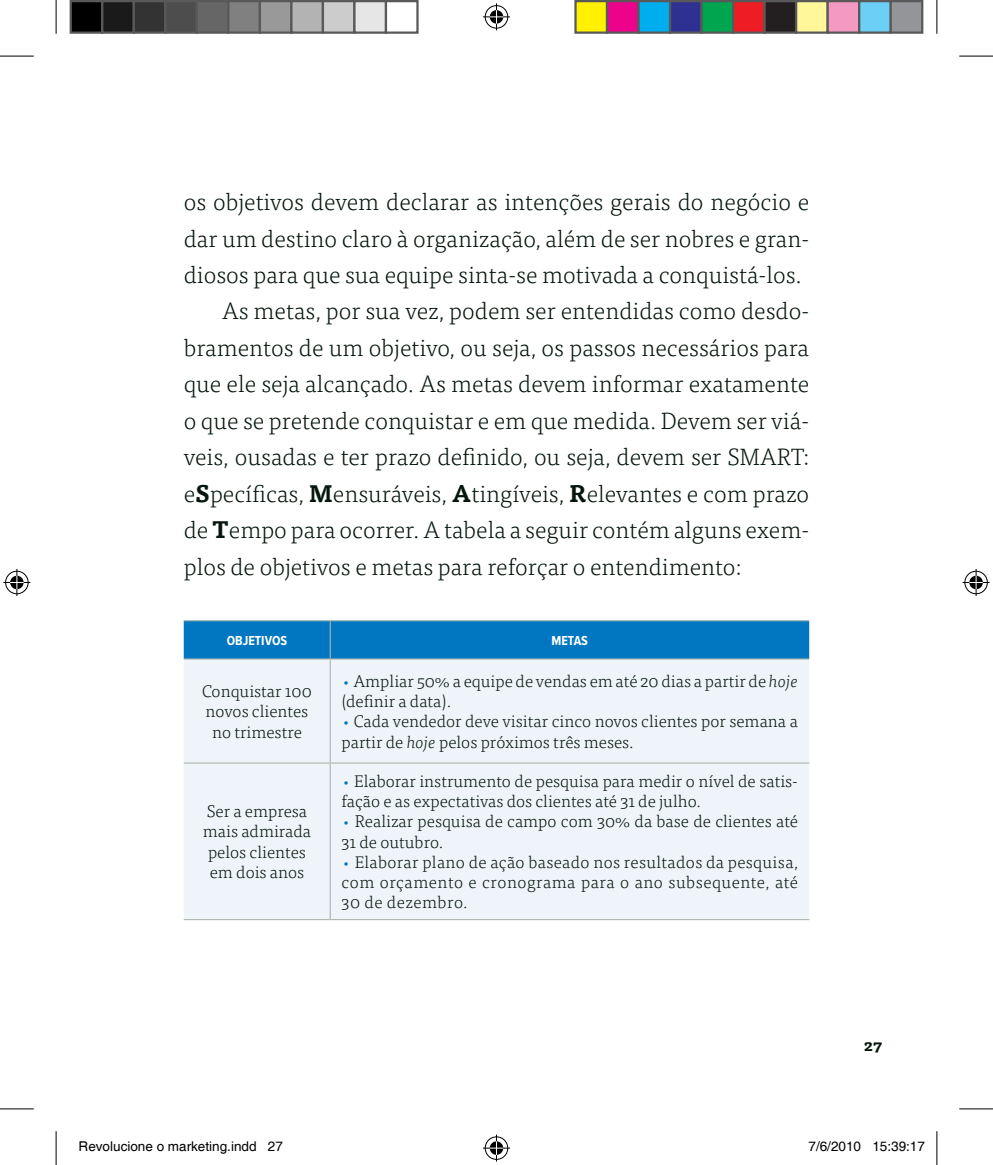
<style>
.page{position:relative;width:993px;height:1165px;background:#fff}
.page>*{position:absolute;margin:0;border:0;box-sizing:border-box;transform-origin:0 0}
.t1{font:300 23.62px "Tisa OT";color:#05170c}
.t2{font:300 16.88px/20.2px "Tisa OT";color:#05170c}
.t3{font:700 15.75px "Tisa OT";color:#05170c}
.t4{font:13.5px "Helvetica";color:#000}
.t5{font:700 13.5px "Proxima Nova Cond";color:#fff}
.s1{font-weight:700}
.s2{color:#0077c0}
.s3{font-style:italic}
</style>
<div class="page">
<div style="left:184px;top:621px;width:625px;height:37px;background:#0077c0"></div>
<div style="left:184px;top:659px;width:625px;height:260px;background:#eff4fa"></div>
<hr style="left:329px;top:659px;width:2px;height:103px;background:#abb6ae">
<hr style="left:184px;top:620px;width:146px;height:1px;background:#abb6ae">
<hr style="left:330px;top:620px;width:479px;height:1px;background:#abb6ae">
<hr style="left:329px;top:621px;width:2px;height:37px;background:#abb6ae">
<hr style="left:184px;top:658px;width:146px;height:1px;background:#abb6ae">
<hr style="left:330px;top:658px;width:479px;height:1px;background:#abb6ae">
<hr style="left:184px;top:762px;width:146px;height:1px;background:#abb6ae">
<hr style="left:330px;top:762px;width:479px;height:1px;background:#abb6ae">
<hr style="left:329px;top:763px;width:2px;height:156px;background:#abb6ae">
<hr style="left:184px;top:919px;width:146px;height:1px;background:#abb6ae">
<hr style="left:330px;top:919px;width:479px;height:1px;background:#abb6ae">
<hr style="left:0;top:56px;width:34px;height:1px;background:#000">
<hr style="left:959px;top:56px;width:33px;height:1px;background:#000">
<hr style="left:0;top:1108px;width:34px;height:1px;background:#000">
<hr style="left:959px;top:1108px;width:33px;height:1px;background:#000">
<hr style="left:56px;top:0;width:1px;height:34px;background:#000">
<hr style="left:56px;top:1131px;width:1px;height:34px;background:#000">
<hr style="left:936px;top:0;width:1px;height:34px;background:#000">
<hr style="left:936px;top:1131px;width:1px;height:34px;background:#000">
<svg style="left:483px;top:3px;width:27px;height:27px"></svg>
<svg style="left:483px;top:1134px;width:27px;height:27px"></svg>
<svg style="left:3px;top:569px;width:27px;height:27px"></svg>
<svg style="left:962px;top:569px;width:27px;height:27px"></svg>
<div style="left:71px;top:1px;width:31px;height:32px;background:#000"></div>
<div style="left:70px;top:0;width:33px;height:34px;border:2px solid #595959"></div>
<div style="left:102px;top:1px;width:32px;height:32px;background:#1a1a1a"></div>
<div style="left:101px;top:0;width:34px;height:34px;border:2px solid #595959"></div>
<div style="left:134px;top:1px;width:31px;height:32px;background:#333"></div>
<div style="left:133px;top:0;width:33px;height:34px;border:2px solid #595959"></div>
<div style="left:165px;top:1px;width:32px;height:32px;background:#4d4d4d"></div>
<div style="left:164px;top:0;width:34px;height:34px;border:2px solid #595959"></div>
<div style="left:197px;top:1px;width:31px;height:32px;background:#666"></div>
<div style="left:196px;top:0;width:33px;height:34px;border:2px solid #595959"></div>
<div style="left:228px;top:1px;width:32px;height:32px;background:#808080"></div>
<div style="left:227px;top:0;width:34px;height:34px;border:2px solid #595959"></div>
<div style="left:260px;top:1px;width:31px;height:32px;background:#999"></div>
<div style="left:259px;top:0;width:33px;height:34px;border:2px solid #595959"></div>
<div style="left:291px;top:1px;width:32px;height:32px;background:#b3b3b3"></div>
<div style="left:290px;top:0;width:34px;height:34px;border:2px solid #595959"></div>
<div style="left:323px;top:1px;width:31px;height:32px;background:#ccc"></div>
<div style="left:322px;top:0;width:33px;height:34px;border:2px solid #595959"></div>
<div style="left:354px;top:1px;width:32px;height:32px;background:#e6e6e6"></div>
<div style="left:353px;top:0;width:34px;height:34px;border:2px solid #595959"></div>
<div style="left:385px;top:0;width:33px;height:34px;border:2px solid #595959"></div>
<div style="left:575px;top:1px;width:32px;height:32px;background:#fff101"></div>
<div style="left:574px;top:0;width:34px;height:34px;border:2px solid #595959"></div>
<div style="left:607px;top:1px;width:31px;height:32px;background:#ed028c"></div>
<div style="left:605px;top:0;width:34px;height:34px;border:2px solid #595959"></div>
<div style="left:638px;top:1px;width:32px;height:32px;background:#00aeef"></div>
<div style="left:637px;top:0;width:34px;height:34px;border:2px solid #595959"></div>
<div style="left:670px;top:1px;width:31px;height:32px;background:#2e3092"></div>
<div style="left:668px;top:0;width:34px;height:34px;border:2px solid #595959"></div>
<div style="left:701px;top:1px;width:32px;height:32px;background:#00a54f"></div>
<div style="left:700px;top:0;width:34px;height:34px;border:2px solid #595959"></div>
<div style="left:733px;top:1px;width:31px;height:32px;background:#ee1d23"></div>
<div style="left:731px;top:0;width:34px;height:34px;border:2px solid #595959"></div>
<div style="left:764px;top:1px;width:32px;height:32px;background:#231f20"></div>
<div style="left:763px;top:0;width:34px;height:34px;border:2px solid #595959"></div>
<div style="left:796px;top:1px;width:31px;height:32px;background:#fff79a"></div>
<div style="left:794px;top:0;width:34px;height:34px;border:2px solid #595959"></div>
<div style="left:827px;top:1px;width:32px;height:32px;background:#f499c2"></div>
<div style="left:826px;top:0;width:34px;height:34px;border:2px solid #595959"></div>
<div style="left:859px;top:1px;width:31px;height:32px;background:#6bcff6"></div>
<div style="left:857px;top:0;width:34px;height:34px;border:2px solid #595959"></div>
<div style="left:890px;top:1px;width:32px;height:32px;background:#939598"></div>
<div style="left:889px;top:0;width:34px;height:34px;border:2px solid #595959"></div>
<p class="t1" style="left:184px;top:188px;width:627px">os objetivos devem declarar as intenções gerais do negócio e</p>
<p class="t1" style="left:184px;top:225px;width:627px">dar um destino claro à organização, além de ser nobres e gran‑</p>
<p class="t1" style="left:184px;top:261px;width:619px">diosos para que sua equipe sinta‑se motivada a conquistá‑los.</p>
<p class="t1" style="left:222px;top:298px;width:588px">As metas, por sua vez, podem ser entendidas como desdo‑</p>
<p class="t1" style="left:184px;top:334px;width:626px">bramentos de um objetivo, ou seja, os passos necessários para</p>
<p class="t1" style="left:184px;top:371px;width:626px">que ele seja alcançado. As metas devem informar exatamente</p>
<p class="t1" style="left:184px;top:407px;width:627px">o que se pretende conquistar e em que medida. Devem ser viá‑</p>
<p class="t1" style="left:184px;top:444px;width:627px">veis, ousadas e ter prazo definido, ou seja, devem ser SMART:</p>
<p class="t1" style="left:184px;top:480px;width:626px">e<span class="s1">S</span>pecíficas, <span class="s1">M</span>ensuráveis, <span class="s1">A</span>tingíveis, <span class="s1">R</span>elevantes e com prazo</p>
<p class="t1" style="left:184px;top:516px;width:627px">de <span class="s1">T</span>empo para ocorrer. A tabela a seguir contém alguns exem‑</p>
<p class="t1" style="left:184px;top:553px;width:559px">plos de objetivos e metas para reforçar o entendimento:</p>
<p class="t5" style="left:227px;top:633px;width:62px">OBJETIVOS</p>
<p class="t5" style="left:551px;top:633px;width:38px">METAS</p>
<p class="t2" style="left:202px;top:681px;width:111px;text-align:center">Conquistar 100 novos clientes no trimestre</p>
<p class="t2" style="left:341px;top:671px;width:458px"><span class="s2">•</span> Ampliar 50% a equipe de vendas em até 20 dias a partir de <span class="s3">hoje </span>(definir a data).</p>
<p class="t2" style="left:341px;top:711px;width:458px"><span class="s2">•</span> Cada vendedor deve visitar cinco novos clientes por semana a partir de <span class="s3">hoje</span> pelos próximos três meses.</p>
<p class="t2" style="left:203px;top:801px;width:110px;text-align:center">Ser a empresa mais admirada pelos clientes em dois anos</p>
<p class="t2" style="left:341px;top:771px;width:458px"><span class="s2">•</span> Elaborar instrumento de pesquisa para medir o nível de satis‑ fação e as expectativas dos clientes até 31 de julho.</p>
<p class="t2" style="left:341px;top:811px;width:458px"><span class="s2">•</span> Realizar pesquisa de campo com 30% da base de clientes até<br>31 de outubro.</p>
<p class="t2" style="left:341px;top:852px;width:458px;text-align:justify"><span class="s2">•</span> Elaborar plano de ação baseado nos resultados da pesquisa, com orçamento e cronograma para o ano subsequente, até 30 de dezembro.</p>
<p class="t3" style="left:863px;top:1035px;width:20px">27</p>
<p class="t4" style="left:79px;top:1138px;width:206px">Revolucione o marketing.indd 27</p>
<p class="t4" style="left:808px;top:1138px;width:118px">7/6/2010 15:39:17</p>
</div>
